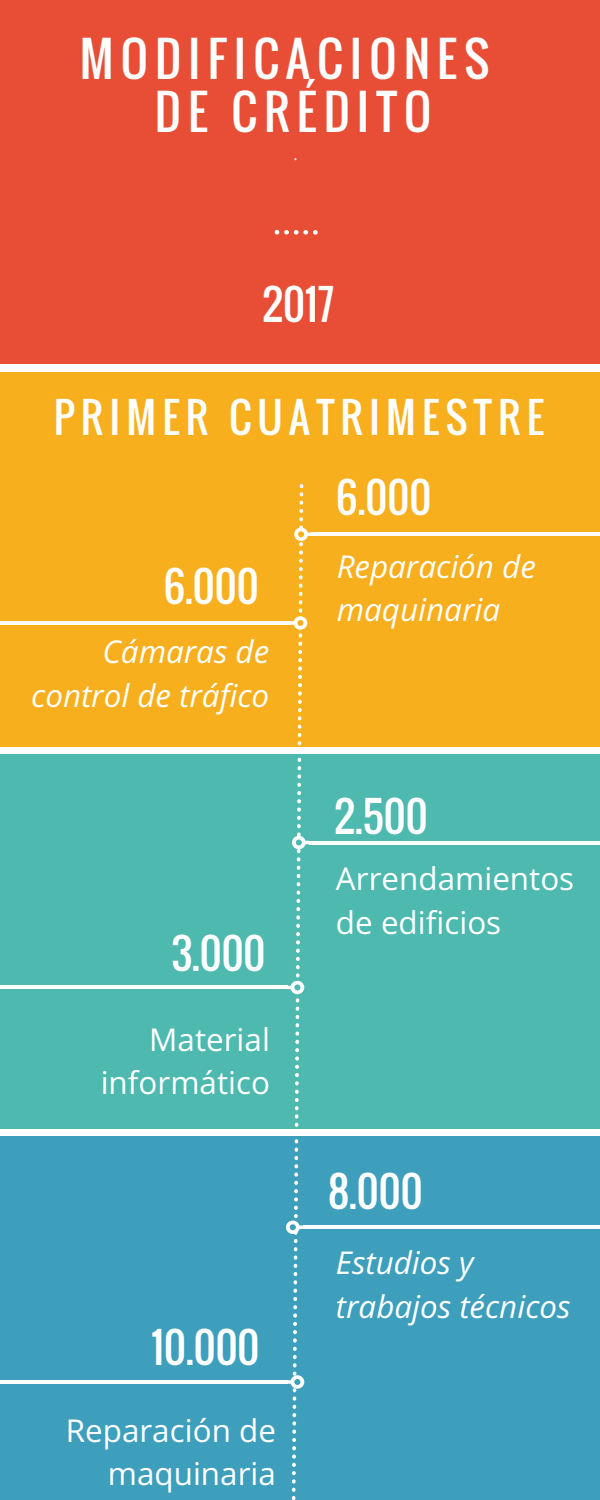
<style>
.page{position:relative;width:600px;height:1500px;background:#fff}
.page>*{position:absolute;margin:0;border:0;box-sizing:border-box;transform-origin:0 0}
.t1{font:47.2px/53.2px "Oswald";letter-spacing:.15em;color:#fff;text-align:center}
.t2{font:41.3px "Oswald";letter-spacing:.075em;color:#fff}
.t3{font:41.3px "Oswald";letter-spacing:.15em;color:#fff}
.t4{font:italic 31.4px/43.5px "Open Sans";color:#fff}
.t5{font:31.4px/43.5px "Open Sans";color:#fff;text-align:right}
.t6{font:15.7px "Open Sans";color:#fff}
</style>
<div class="page">
<div style="left:0;top:0;width:600px;height:364px;background:#e84e36"></div>
<div style="left:0;top:372px;width:600px;height:374px;background:#f7af1e"></div>
<div style="left:0;top:754px;width:600px;height:375px;background:#4db9af"></div>
<div style="left:0;top:1136px;width:600px;height:364px;background:#3e9fbd"></div>
<svg style="left:275px;top:230px;width:43px;height:5px"></svg>
<hr style="left:311px;top:533px;width:289px;height:3px;background:#fff">
<hr style="left:0;top:621px;width:290px;height:4px;background:#fff">
<hr style="left:309px;top:841px;width:291px;height:3px;background:#fff">
<hr style="left:0;top:986px;width:287px;height:3px;background:#fff">
<hr style="left:303px;top:1226px;width:297px;height:3px;background:#fff">
<hr style="left:0;top:1380px;width:287px;height:4px;background:#fff">
<svg style="left:286px;top:484px;width:25px;height:1016px"></svg>
<h1 class="t1" style="left:80px;top:31px;width:411px">MODIFICACIONES<br>DE CRÉDITO</h1>
<p class="t6" style="left:293px;top:143px;width:6px">.</p>
<h2 class="t2" style="left:263px;top:272px;width:73px">2017</h2>
<h2 class="t3" style="left:54px;top:386px;width:492px">PRIMER CUATRIMESTRE</h2>
<h2 class="t2" style="left:163px;top:554px;width:97px">6.000</h2>
<p class="t4" style="left:31px;top:629px;width:240px;text-align:right">Cámaras de control de tráfico</p>
<h2 class="t2" style="left:171px;top:922px;width:96px">3.000</h2>
<p class="t5" style="left:101px;top:1017px;width:171px">Material informático</p>
<h2 class="t2" style="left:151px;top:1316px;width:110px">10.000</h2>
<p class="t5" style="left:66px;top:1408px;width:212px">Reparación de maquinaria</p>
<h2 class="t2" style="left:336px;top:466px;width:97px">6.000</h2>
<p class="t4" style="left:337px;top:544px;width:201px">Reparación de maquinaria</p>
<h2 class="t2" style="left:334px;top:785px;width:95px">2.500</h2>
<p class="t5" style="left:336px;top:856px;width:240px;text-align:left">Arrendamientos de edificios</p>
<h2 class="t2" style="left:328px;top:1160px;width:96px">8.000</h2>
<p class="t4" style="left:336px;top:1240px;width:236px">Estudios y trabajos técnicos</p>
</div>
